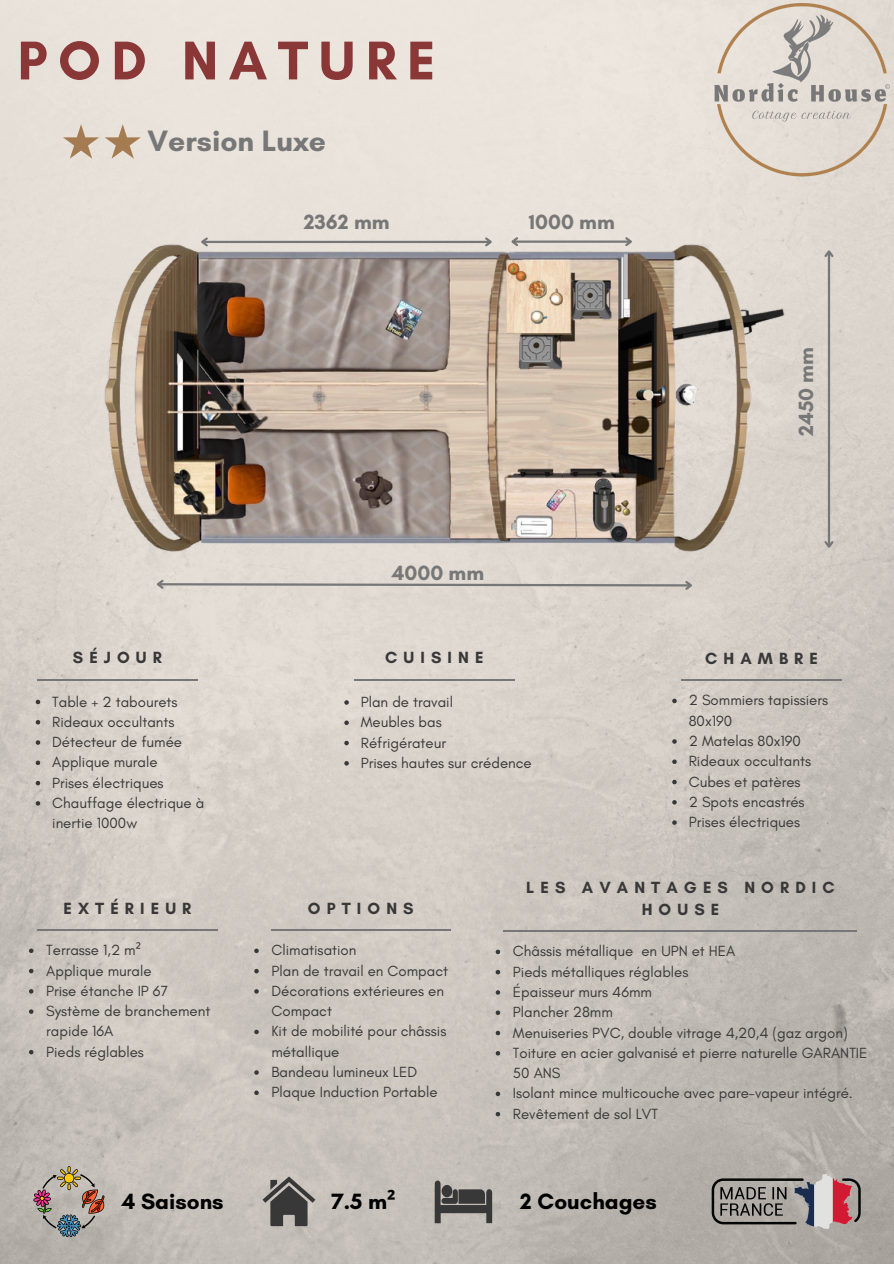
<style>
.page{position:relative;width:894px;height:1264px;background:#fff}
.page>*{position:absolute;margin:0;border:0;box-sizing:border-box;transform-origin:0 0}
.t1{font:700 55.5px "Glacial Indifference";letter-spacing:.19em;color:#893737}
.t2{font:700 30px "Glacial Indifference";color:#777}
.t3{font:700 22.5px "Glacial Indifference";color:#000}
.t4{font:700 21px "Glacial Indifference";color:#777}
.t5{font:700 16.5px/22.5px "Glacial Indifference";letter-spacing:.37em;color:#393838;text-align:center}
.t6{font:15px/20.2px "Glacial Indifference";color:#393838}
.s1{font-family:"Noto Sans"}
</style>
<div class="page">
<img style="left:0;top:0;width:893px;height:1263px">
<svg style="left:63px;top:124px;width:36px;height:35px"></svg>
<svg style="left:105px;top:124px;width:36px;height:35px"></svg>
<hr style="left:827px;top:251px;width:2px;height:295px;background:#777">
<svg style="left:822px;top:248px;width:13px;height:11px"></svg>
<svg style="left:822px;top:539px;width:13px;height:11px"></svg>
<img style="left:712px;top:0;width:181px;height:181px">
<img style="left:95px;top:241px;width:689px;height:325px">
<hr style="left:354px;top:679px;width:160px;height:1px;background:#777">
<svg style="left:344px;top:700px;width:5px;height:4px"></svg>
<svg style="left:344px;top:720px;width:5px;height:5px"></svg>
<svg style="left:344px;top:740px;width:5px;height:5px"></svg>
<svg style="left:344px;top:761px;width:5px;height:4px"></svg>
<hr style="left:37px;top:679px;width:160px;height:2px;background:#777">
<svg style="left:36px;top:699px;width:4px;height:5px"></svg>
<svg style="left:36px;top:720px;width:4px;height:4px"></svg>
<svg style="left:36px;top:740px;width:4px;height:4px"></svg>
<svg style="left:36px;top:760px;width:4px;height:5px"></svg>
<svg style="left:36px;top:780px;width:4px;height:5px"></svg>
<svg style="left:36px;top:801px;width:4px;height:4px"></svg>
<hr style="left:681px;top:679px;width:160px;height:1px;background:#777">
<svg style="left:672px;top:698px;width:4px;height:5px"></svg>
<svg style="left:672px;top:739px;width:4px;height:4px"></svg>
<svg style="left:672px;top:759px;width:4px;height:5px"></svg>
<svg style="left:672px;top:779px;width:4px;height:5px"></svg>
<svg style="left:672px;top:800px;width:4px;height:4px"></svg>
<svg style="left:672px;top:820px;width:4px;height:4px"></svg>
<hr style="left:37px;top:929px;width:180px;height:1px;background:#777">
<svg style="left:29px;top:948px;width:4px;height:5px"></svg>
<svg style="left:29px;top:968px;width:4px;height:5px"></svg>
<svg style="left:29px;top:989px;width:4px;height:4px"></svg>
<svg style="left:29px;top:1009px;width:4px;height:4px"></svg>
<svg style="left:29px;top:1049px;width:4px;height:5px"></svg>
<hr style="left:271px;top:929px;width:179px;height:1px;background:#777">
<svg style="left:254px;top:948px;width:5px;height:5px"></svg>
<svg style="left:254px;top:968px;width:5px;height:5px"></svg>
<svg style="left:254px;top:989px;width:5px;height:4px"></svg>
<svg style="left:254px;top:1029px;width:5px;height:5px"></svg>
<svg style="left:254px;top:1070px;width:5px;height:4px"></svg>
<svg style="left:254px;top:1090px;width:5px;height:5px"></svg>
<hr style="left:503px;top:930px;width:354px;height:1px;background:#777">
<svg style="left:495px;top:949px;width:5px;height:5px"></svg>
<svg style="left:495px;top:969px;width:5px;height:5px"></svg>
<svg style="left:495px;top:990px;width:5px;height:4px"></svg>
<svg style="left:495px;top:1010px;width:5px;height:5px"></svg>
<svg style="left:495px;top:1030px;width:5px;height:5px"></svg>
<svg style="left:495px;top:1051px;width:5px;height:4px"></svg>
<svg style="left:495px;top:1091px;width:5px;height:5px"></svg>
<svg style="left:495px;top:1111px;width:5px;height:5px"></svg>
<svg style="left:154px;top:577px;width:540px;height:15px;background:#cec9c3"></svg>
<hr style="left:512px;top:240px;width:118px;height:3px;background:#777">
<svg style="left:508px;top:235px;width:12px;height:13px"></svg>
<svg style="left:623px;top:235px;width:11px;height:13px"></svg>
<hr style="left:202px;top:241px;width:288px;height:2px;background:#777">
<svg style="left:198px;top:235px;width:12px;height:13px"></svg>
<svg style="left:483px;top:235px;width:11px;height:13px"></svg>
<svg style="left:711px;top:1173px;width:149px;height:55px;background:#988887"></svg>
<svg style="left:31px;top:1166px;width:79px;height:70px;background:#a79b92"></svg>
<svg style="left:434px;top:1179px;width:58px;height:44px;background:#767370"></svg>
<svg style="left:262px;top:1176px;width:53px;height:50px;background:#7c7976"></svg>
<p class="t1" style="left:18px;top:27px;width:419px">POD NATURE</p>
<p class="t2" style="left:147px;top:122px;width:180px">Version Luxe</p>
<p class="t5" style="left:73px;top:646px;width:91px">SÉJOUR</p>
<p class="t6" style="left:52px;top:691px;width:127px">Table + 2 tabourets</p>
<p class="t6" style="left:52px;top:711px;width:124px">Rideaux occultants</p>
<p class="t6" style="left:52px;top:731px;width:131px">Détecteur de fumée</p>
<p class="t6" style="left:52px;top:752px;width:107px">Applique murale</p>
<p class="t6" style="left:52px;top:772px;width:113px">Prises électriques</p>
<p class="t6" style="left:52px;top:792px;width:154px">Chauffage électrique à inertie 1000w</p>
<p class="t5" style="left:63px;top:897px;width:129px">EXTÉRIEUR</p>
<p class="t6" style="left:46px;top:939px;width:96px">Terrasse 1,2 m<span class="s1">²</span></p>
<p class="t6" style="left:46px;top:960px;width:107px">Applique murale</p>
<p class="t6" style="left:46px;top:980px;width:123px">Prise étanche IP 67</p>
<p class="t6" style="left:46px;top:1000px;width:165px">Système de branchement rapide 16A</p>
<p class="t6" style="left:46px;top:1041px;width:99px">Pieds réglables</p>
<p class="t4" style="left:304px;top:209px;width:87px">2362 mm</p>
<p class="t4" style="left:528px;top:209px;width:87px">1000 mm</p>
<p class="t4" style="left:392px;top:560px;width:94px">4000 mm</p>
<p class="t5" style="left:385px;top:645px;width:100px">CUISINE</p>
<p class="t6" style="left:361px;top:691px;width:94px">Plan de travail</p>
<p class="t6" style="left:361px;top:712px;width:82px">Meubles bas</p>
<p class="t6" style="left:361px;top:732px;width:87px">Réfrigérateur</p>
<p class="t6" style="left:361px;top:752px;width:172px">Prises hautes sur crédence</p>
<p class="t4" style="left:793px;top:436px;width:90px;rotate:-90deg">2450 mm</p>
<p class="t5" style="left:705px;top:647px;width:114px">CHAMBRE</p>
<p class="t6" style="left:688px;top:690px;width:141px">2 Sommiers tapissiers<br>80x190</p>
<p class="t6" style="left:688px;top:730px;width:114px">2 Matelas 80x190</p>
<p class="t6" style="left:688px;top:751px;width:124px">Rideaux occultants</p>
<p class="t6" style="left:688px;top:771px;width:113px">Cubes et patères</p>
<p class="t6" style="left:688px;top:791px;width:117px">2 Spots encastrés</p>
<p class="t6" style="left:688px;top:811px;width:113px">Prises électriques</p>
<p class="t5" style="left:308px;top:897px;width:107px">OPTIONS</p>
<p class="t6" style="left:271px;top:940px;width:86px">Climatisation</p>
<p class="t6" style="left:271px;top:960px;width:178px">Plan de travail en Compact</p>
<p class="t6" style="left:271px;top:980px;width:174px">Décorations extérieures en<br>Compact</p>
<p class="t6" style="left:271px;top:1021px;width:176px">Kit de mobilité pour châssis métallique</p>
<p class="t6" style="left:271px;top:1061px;width:147px">Bandeau lumineux LED</p>
<p class="t6" style="left:271px;top:1081px;width:167px">Plaque Induction Portable</p>
<p class="t5" style="left:526px;top:875px;width:310px">LES AVANTAGES NORDIC<br>HOUSE</p>
<p class="t6" style="left:513px;top:941px;width:224px">Châssis métallique en UPN et HEA</p>
<p class="t6" style="left:513px;top:961px;width:177px">Pieds métalliques réglables</p>
<p class="t6" style="left:513px;top:981px;width:140px">Épaisseur murs 46mm</p>
<p class="t6" style="left:513px;top:1001px;width:101px">Plancher 28mm</p>
<p class="t6" style="left:513px;top:1022px;width:336px">Menuiseries PVC, double vitrage 4,20,4 (gaz argon)</p>
<p class="t6" style="left:513px;top:1042px;width:356px">Toiture en acier galvanisé et pierre naturelle GARANTIE<br>50 ANS</p>
<p class="t6" style="left:513px;top:1082px;width:341px">Isolant mince multicouche avec pare-vapeur intégré.</p>
<p class="t6" style="left:513px;top:1103px;width:147px">Revêtement de sol LVT</p>
<p class="t3" style="left:122px;top:1187px;width:103px">4 Saisons</p>
<p class="t3" style="left:331px;top:1187px;width:66px">7.5 m<span class="s1">²</span></p>
<p class="t3" style="left:520px;top:1187px;width:138px">2 Couchages</p>
</div>
